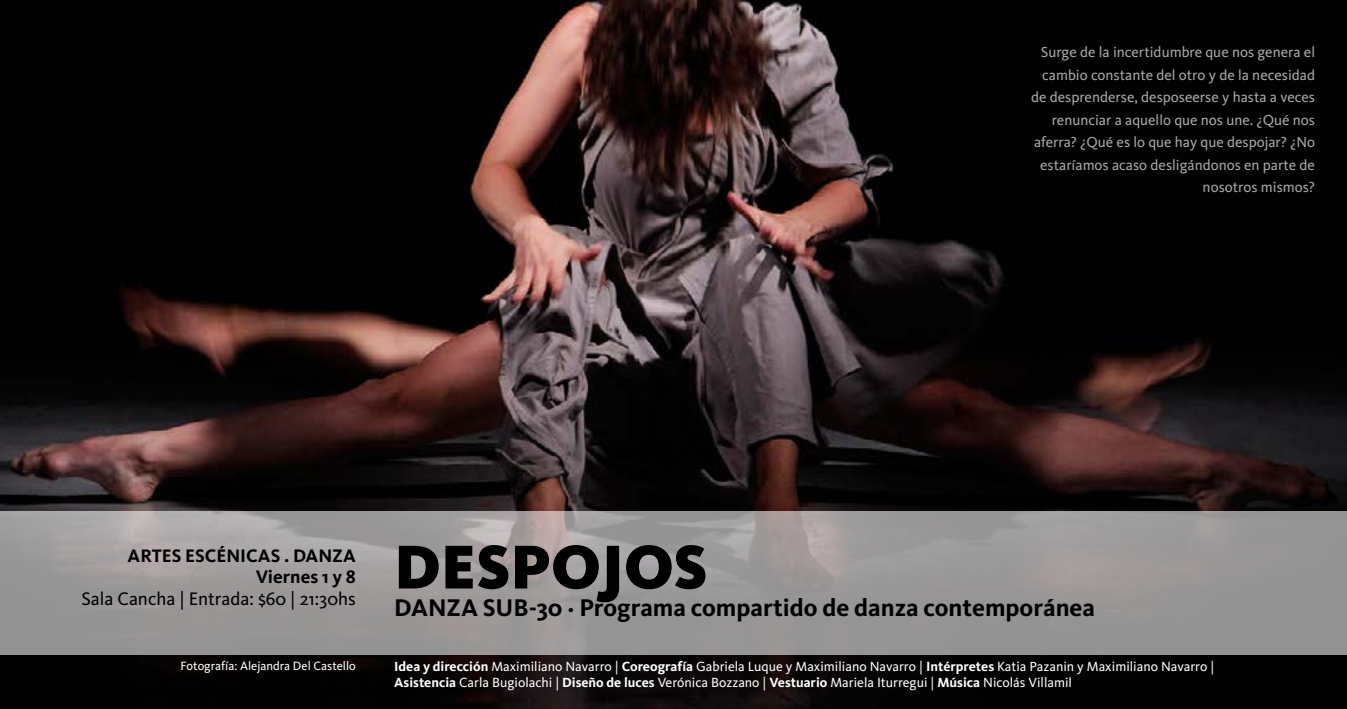
<style>
.page{position:relative;width:1347px;height:709px;background:#fff}
.page>*{position:absolute;margin:0;border:0;box-sizing:border-box;transform-origin:0 0}
.t1{font:900 64px "Kievit";color:#000}
.t2{font:700 25px "Kievit";color:#000}
.t3{font:700 18.75px/21.5px "Kievit";color:#000;text-align:right}
.t4{font:18.75px "Kievit";color:#000}
.t5{font:15px/22.5px "Kievit";color:#a7a9ac;text-align:right}
.t6{font:13.75px/16.2px "Kievit";color:#fff}
.t7{font:12.5px "Kievit";color:#fff}
.s1{font-weight:700}
</style>
<div class="page">
<img style="left:0;top:0;width:1346px;height:709px">
<svg style="left:0;top:511px;width:1346px;height:144px;background:#9c9999"></svg>
<p class="t5" style="left:1031px;top:41px;width:285px">Surge de la incertidumbre que nos genera el cambio constante del otro y de la necesidad de desprenderse, desposeerse y hasta a veces renunciar a aquello que nos une. ¿Qué nos aferra? ¿Qué es lo que hay que despojar? ¿No estaríamos acaso desligándonos en parte de nosotros mismos?</p>
<p class="t3" style="left:128px;top:545px;width:230px">ARTES ESCÉNICAS . DANZA<br>Viernes 1 y 8</p>
<p class="t4" style="left:81px;top:588px;width:276px">Sala Cancha | Entrada: $60 | 21:30hs</p>
<p class="t7" style="left:181px;top:659px;width:177px">Fotografía: Alejandra Del Castello</p>
<h1 class="t1" style="left:394px;top:528px;width:315px">DESPOJOS</h1>
<h2 class="t2" style="left:394px;top:593px;width:702px">DANZA SUB-30 . Programa compartido de danza contemporánea</h2>
<p class="t6" style="left:394px;top:658px;width:821px"><span class="s1">Idea y dirección</span> Maximiliano Navarro | <span class="s1">Coreografía</span> Gabriela Luque y Maximiliano Navarro | <span class="s1">Intérpretes</span> Katia Pazanin y Maximiliano Navarro |<br><span class="s1">Asistencia</span> Carla Bugiolachi | <span class="s1">Diseño de luces</span> Verónica Bozzano | <span class="s1">Vestuario</span> Mariela Iturregui | <span class="s1">Música</span> Nicolás Villamil</p>
</div>
